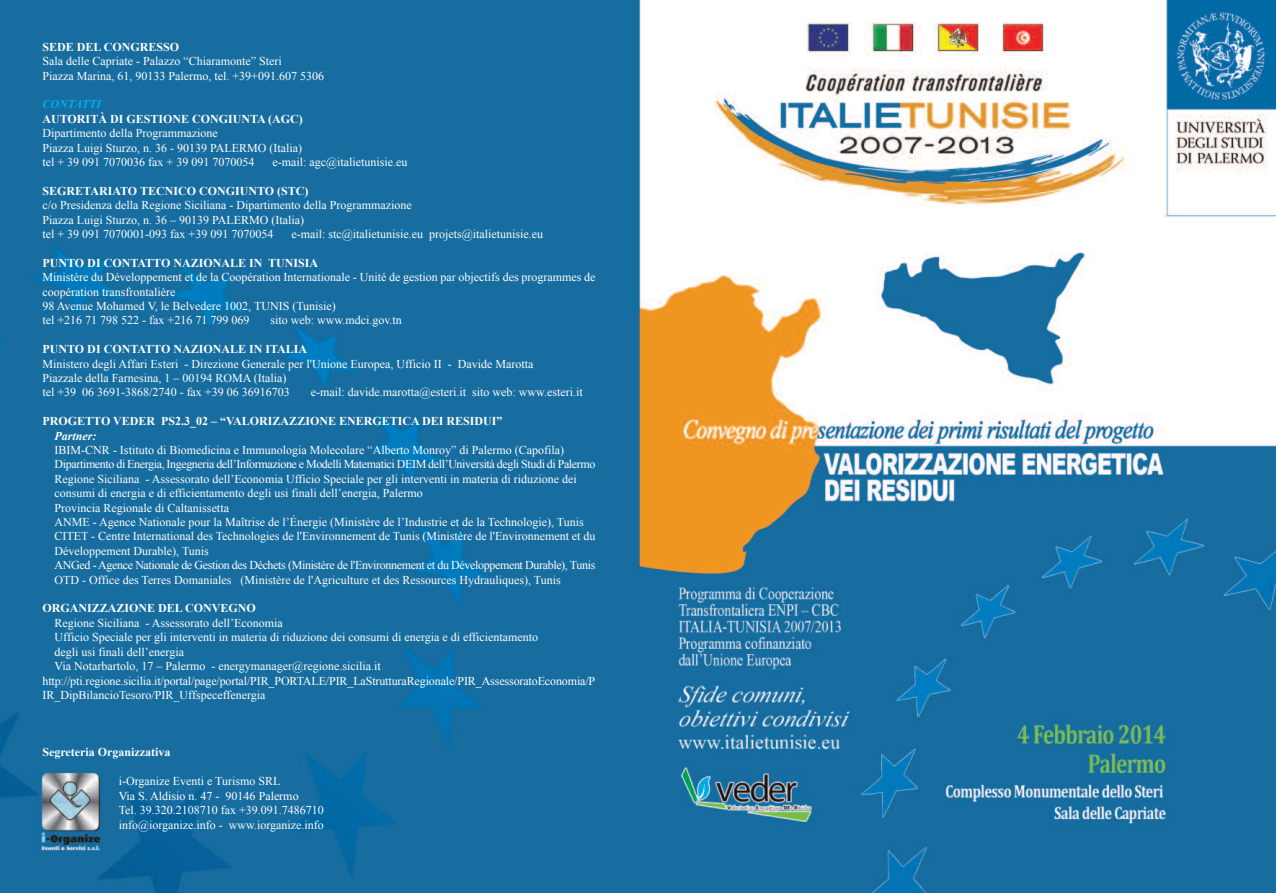
<style>
.page{position:relative;width:1276px;height:893px;background:#fff}
.page>*{position:absolute;margin:0;border:0;box-sizing:border-box;transform-origin:0 0}
.t1{font:12px/14.4px "Times New Roman";color:#fff}
.t2{font:700 12px "Times New Roman";color:#fff}
.t3{font:italic 700 12px "Times New Roman";color:#00aeef}
.t4{font:italic 700 12px "Times New Roman";color:#fff}
</style>
<div class="page">
<img style="left:0;top:0;width:1276px;height:893px">
<p class="t2" style="left:43px;top:40px;width:138px">SEDE DEL CONGRESSO</p>
<p class="t1" style="left:43px;top:54px;width:283px">Sala delle Capriate - Palazzo “Chiaramonte” Steri<br>Piazza Marina, 61, 90133 Palermo, tel. +39+091.607 5306</p>
<p class="t3" style="left:43px;top:98px;width:60px">CONTATTI</p>
<p class="t2" style="left:43px;top:112px;width:262px">AUTORITÀ DI GESTIONE CONGIUNTA (AGC)</p>
<p class="t1" style="left:43px;top:126px;width:261px">Dipartimento della Programmazione<br>Piazza Luigi Sturzo, n. 36 - 90139 PALERMO (Italia) tel + 39 091 7070036 fax + 39 091 7070054</p>
<p class="t1" style="left:272px;top:155px;width:137px">e-mail: agc@italietunisie.eu</p>
<p class="t2" style="left:43px;top:184px;width:267px">SEGRETARIATO TECNICO CONGIUNTO (STC)</p>
<p class="t1" style="left:43px;top:198px;width:371px">c/o Presidenza della Regione Siciliana - Dipartimento della Programmazione<br>Piazza Luigi Sturzo, n. 36 – 90139 PALERMO (Italia)<br>tel + 39 091 7070001-093 fax +39 091 7070054</p>
<p class="t1" style="left:291px;top:227px;width:253px">e-mail: stc@italietunisie.eu projets@italietunisie.eu</p>
<p class="t2" style="left:43px;top:256px;width:277px">PUNTO DI CONTATTO NAZIONALE IN TUNISIA</p>
<p class="t1" style="left:43px;top:270px;width:554px">Ministère du Développement et de la Coopération Internationale - Unité de gestion par objectifs des programmes de coopération transfrontalière<br>98 Avenue Mohamed V, le Belvedere 1002, TUNIS (Tunisie)<br>tel +216 71 798 522 - fax +216 71 799 069</p>
<p class="t1" style="left:270px;top:313px;width:133px">sito web: www.mdci.gov.tn</p>
<p class="t2" style="left:43px;top:343px;width:266px">PUNTO DI CONTATTO NAZIONALE IN ITALIA</p>
<p class="t1" style="left:43px;top:356px;width:492px">Ministero degli Affari Esteri - Direzione Generale per l'Unione Europea, Ufficio II - Davide Marotta<br>Piazzale della Farnesina, 1 – 00194 ROMA (Italia)<br>tel +39 06 3691-3868/2740 - fax +39 06 36916703</p>
<p class="t1" style="left:311px;top:385px;width:273px">e-mail: davide.marotta@esteri.it sito web: www.esteri.it</p>
<p class="t2" style="left:43px;top:415px;width:461px">PROGETTO VEDER PS2.3_02 – “VALORIZAZZIONE ENERGETICA DEI RESIDUI”</p>
<p class="t4" style="left:55px;top:429px;width:43px">Partner:</p>
<p class="t1" style="left:55px;top:443px;width:542px">IBIM-CNR - Istituto di Biomedicina e Immunologia Molecolare “Alberto Monroy” di Palermo (Capofila)<br>Dipartimento di Energia, Ingegneria dell’Informazione e Modelli Matematici DEIM dell’Università degli Studi di Palermo Regione Siciliana - Assessorato dell’Economia Ufficio Speciale per gli interventi in materia di riduzione dei consumi di energia e di efficientamento degli usi finali dell’energia, Palermo<br>Provincia Regionale di Caltanissetta<br>ANME - Agence Nationale pour la Maîtrise de l’Énergie (Ministère de l’Industrie et de la Technologie), Tunis CITET - Centre International des Technologies de l'Environnement de Tunis (Ministère de l'Environnement et du Développement Durable), Tunis<br>ANGed - Agence Nationale de Gestion des Déchets (Ministère de l'Environnement et du Développement Durable), Tunis OTD - Office des Terres Domaniales (Ministère de l'Agriculture et des Ressources Hydrauliques), Tunis</p>
<p class="t2" style="left:42px;top:602px;width:215px">ORGANIZZAZIONE DEL CONVEGNO</p>
<p class="t1" style="left:55px;top:616px;width:230px">Regione Siciliana - Assessorato dell’Economia</p>
<p class="t1" style="left:55px;top:630px;width:485px">Ufficio Speciale per gli interventi in materia di riduzione dei consumi di energia e di efficientamento</p>
<p class="t1" style="left:55px;top:644px;width:131px">degli usi finali dell’energia</p>
<p class="t1" style="left:55px;top:659px;width:327px">Via Notarbartolo, 17 – Palermo - energymanager@regione.sicilia.it</p>
<p class="t1" style="left:42px;top:673px;width:554px">http://pti.regione.sicilia.it/portal/page/portal/PIR_PORTALE/PIR_LaStrutturaRegionale/PIR_AssessoratoEconomia/P</p>
<p class="t1" style="left:42px;top:688px;width:225px">IR_DipBilancioTesoro/PIR_Uffspeceffenergia</p>
<p class="t2" style="left:42px;top:746px;width:130px">Segreteria Organizzativa</p>
<p class="t1" style="left:119px;top:774px;width:207px">i-Organize Eventi e Turismo SRL<br>Via S. Aldisio n. 47 - 90146 Palermo<br>Tel. 39.320.2108710 fax +39.091.7486710 info@iorganize.info - www.iorganize.info</p>
</div>
